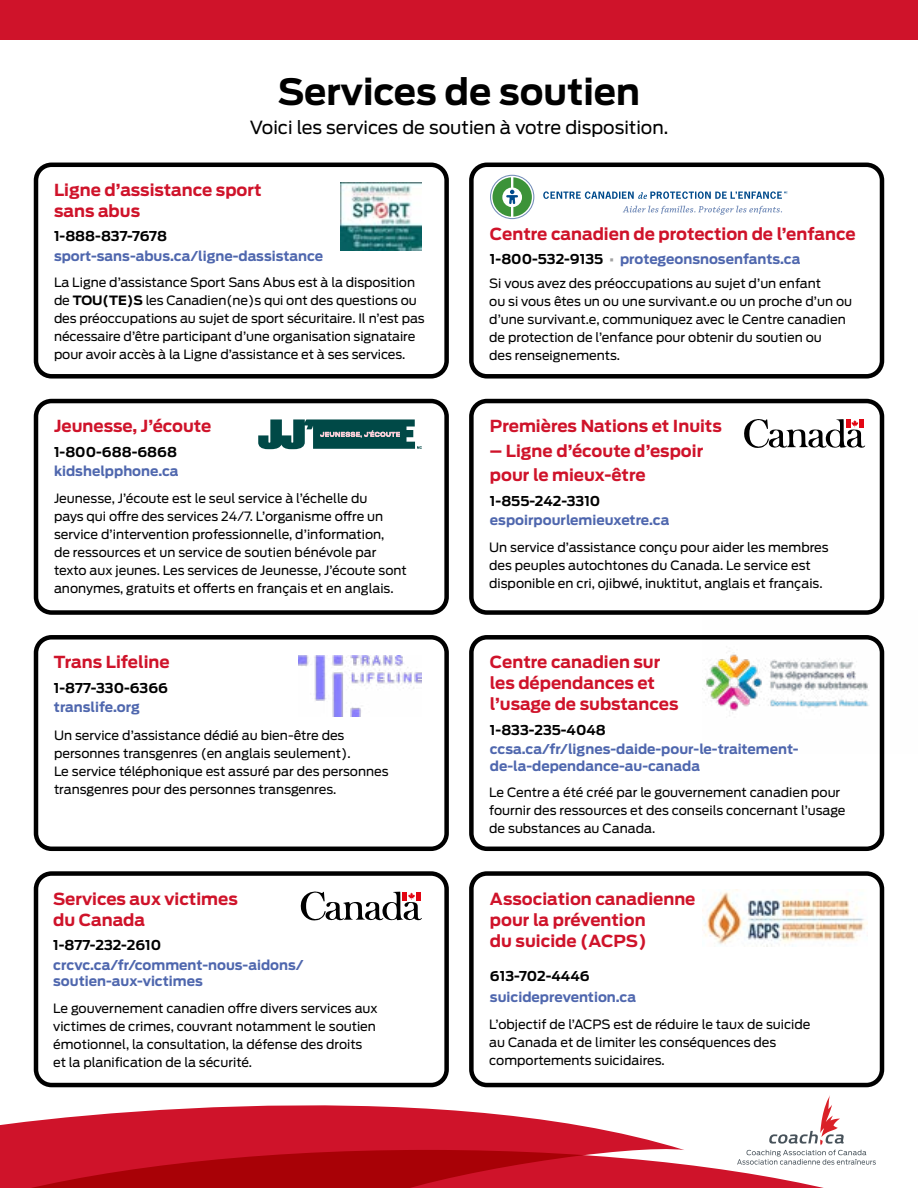
<style>
.page{position:relative;width:918px;height:1188px;background:#fff}
.page>*{position:absolute;margin:0;border:0;box-sizing:border-box;transform-origin:0 0}
.t1{font:700 36px "Antenna";color:#000}
.t2{font:18px "Antenna";color:#000}
.t3{font:700 16.5px/21px "Antenna";color:#cf132a}
.t4{font:700 13.5px/16.5px "Antenna";color:#4f67ae}
.t5{font:700 13.5px "Antenna";color:#000}
.t6{font:12.75px/18px "Antenna";color:#000}
.s1{font-weight:700}
.s2{color:#000}
.s3{color:#a1a1a1}
</style>
<div class="page">
<div style="left:0;top:0;width:918px;height:40px;background:#cf132a"></div>
<div style="left:34px;top:163px;width:415px;height:216px;border:4px solid #000;border-radius:16px"></div>
<div style="left:34px;top:635px;width:415px;height:216px;border:4px solid #000;border-radius:16px"></div>
<div style="left:34px;top:399px;width:415px;height:216px;border:4px solid #000;border-radius:16px"></div>
<div style="left:34px;top:871px;width:415px;height:216px;border:4px solid #000;border-radius:16px"></div>
<div style="left:469px;top:163px;width:415px;height:216px;border:4px solid #000;border-radius:16px"></div>
<div style="left:469px;top:635px;width:415px;height:216px;border:4px solid #000;border-radius:16px"></div>
<div style="left:469px;top:399px;width:415px;height:216px;border:4px solid #000;border-radius:16px"></div>
<div style="left:469px;top:871px;width:415px;height:216px;border:4px solid #000;border-radius:16px"></div>
<svg style="left:0;top:1095px;width:876px;height:93px"></svg>
<svg style="left:490px;top:175px;width:44px;height:44px"></svg>
<svg style="left:623px;top:206px;width:159px;height:9px"></svg>
<svg style="left:543px;top:191px;width:244px;height:8px"></svg>
<svg style="left:744px;top:419px;width:121px;height:29px"></svg>
<svg style="left:301px;top:892px;width:121px;height:28px"></svg>
<svg style="left:258px;top:419px;width:164px;height:30px"></svg>
<img style="left:299px;top:655px;width:123px;height:62px">
<img style="left:702px;top:611px;width:183px;height:143px">
<img style="left:702px;top:889px;width:165px;height:58px">
<img style="left:340px;top:183px;width:82px;height:68px">
<h1 class="t1" style="left:278px;top:71px;width:364px">Services de soutien</h1>
<h2 class="t2" style="left:250px;top:117px;width:420px">Voici les services de soutien à votre disposition.</h2>
<p class="t3" style="left:54px;top:180px;width:209px">Ligne d’assistance sport sans abus</p>
<p class="t5" style="left:54px;top:229px;width:115px">1-888-837-7678</p>
<p class="t4" style="left:54px;top:248px;width:271px">sport-sans-abus.ca/ligne-dassistance</p>
<p class="t6" style="left:54px;top:274px;width:372px">La Ligne d’assistance Sport Sans Abus est à la disposition de <span class="s1">TOU(TE)S</span> les Canadien(ne)s qui ont des questions ou des préoccupations au sujet de sport sécuritaire. Il n’est pas nécessaire d’être participant d’une organisation signataire pour avoir accès à la Ligne d’assistance et à ses services.</p>
<p class="t3" style="left:54px;top:416px;width:159px">Jeunesse, J’écoute</p>
<p class="t5" style="left:54px;top:444px;width:125px">1-800-688-6868</p>
<p class="t4" style="left:54px;top:463px;width:126px">kidshelpphone.ca</p>
<p class="t6" style="left:54px;top:489px;width:354px">Jeunesse, J’écoute est le seul service à l’échelle du<br>pays qui offre des services 24/7. L’organisme offre un service d’intervention professionnelle, d’information,<br>de ressources et un service de soutien bénévole par texto aux jeunes. Les services de Jeunesse, J’écoute sont anonymes, gratuits et offerts en français et en anglais.</p>
<p class="t3" style="left:54px;top:652px;width:117px">Trans Lifeline</p>
<p class="t5" style="left:54px;top:680px;width:116px">1-877-330-6366</p>
<p class="t4" style="left:54px;top:699px;width:87px">translife.org</p>
<p class="t6" style="left:54px;top:726px;width:336px">Un service d’assistance dédié au bien-être des personnes transgenres (en anglais seulement).<br>Le service téléphonique est assuré par des personnes transgenres pour des personnes transgenres.</p>
<p class="t3" style="left:53px;top:888px;width:186px">Services aux victimes du Canada</p>
<p class="t5" style="left:53px;top:937px;width:110px">1-877-232-2610</p>
<p class="t4" style="left:53px;top:957px;width:252px">crcvc.ca/fr/comment-nous-aidons/ soutien-aux-victimes</p>
<p class="t6" style="left:53px;top:999px;width:326px">Le gouvernement canadien offre divers services aux victimes de crimes, couvrant notamment le soutien émotionnel, la consultation, la défense des droits et la planification de la sécurité.</p>
<p class="t3" style="left:490px;top:223px;width:367px">Centre canadien de protection de l’enfance</p>
<p class="t4" style="left:490px;top:251px;width:312px"><span class="s2">1-800-532-9135</span> <span class="s3">•</span> protegeonsnosenfants.ca</p>
<p class="t6" style="left:489px;top:274px;width:364px">Si vous avez des préoccupations au sujet d’un enfant<br>ou si vous êtes un ou une survivant.e ou un proche d’un ou d’une survivant.e, communiquez avec le Centre canadien de protection de l’enfance pour obtenir du soutien ou<br>des renseignements.</p>
<p class="t3" style="left:490px;top:416px;width:233px">Premières Nations et Inuits</p>
<p class="t3" style="left:490px;top:439px;width:215px;line-height:24.5px">– Ligne d’écoute d’espoir pour le mieux-être</p>
<p class="t5" style="left:490px;top:493px;width:112px">1-855-242-3310</p>
<p class="t4" style="left:490px;top:512px;width:181px">espoirpourlemieuxetre.ca</p>
<p class="t6" style="left:489px;top:538px;width:341px">Un service d’assistance conçu pour aider les membres des peuples autochtones du Canada. Le service est disponible en cri, ojibwé, inuktitut, anglais et français.</p>
<p class="t3" style="left:490px;top:652px;width:190px">Centre canadien sur les dépendances et l’usage de substances</p>
<p class="t5" style="left:490px;top:722px;width:117px">1-833-235-4048</p>
<p class="t4" style="left:490px;top:741px;width:310px">ccsa.ca/fr/lignes-daide-pour-le-traitement&shy;de-la-dependance-au-canada</p>
<p class="t6" style="left:489px;top:784px;width:358px">Le Centre a été créé par le gouvernement canadien pour fournir des ressources et des conseils concernant l’usage de substances au Canada.</p>
<p class="t3" style="left:490px;top:888px;width:207px">Association canadienne pour la prévention<br>du suicide (ACPS)</p>
<p class="t5" style="left:490px;top:968px;width:101px">613-702-4446</p>
<p class="t4" style="left:490px;top:989px;width:148px">suicideprevention.ca</p>
<p class="t6" style="left:489px;top:1015px;width:323px">L’objectif de l’ACPS est de réduire le taux de suicide au Canada et de limiter les conséquences des comportements suicidaires.</p>
</div>
